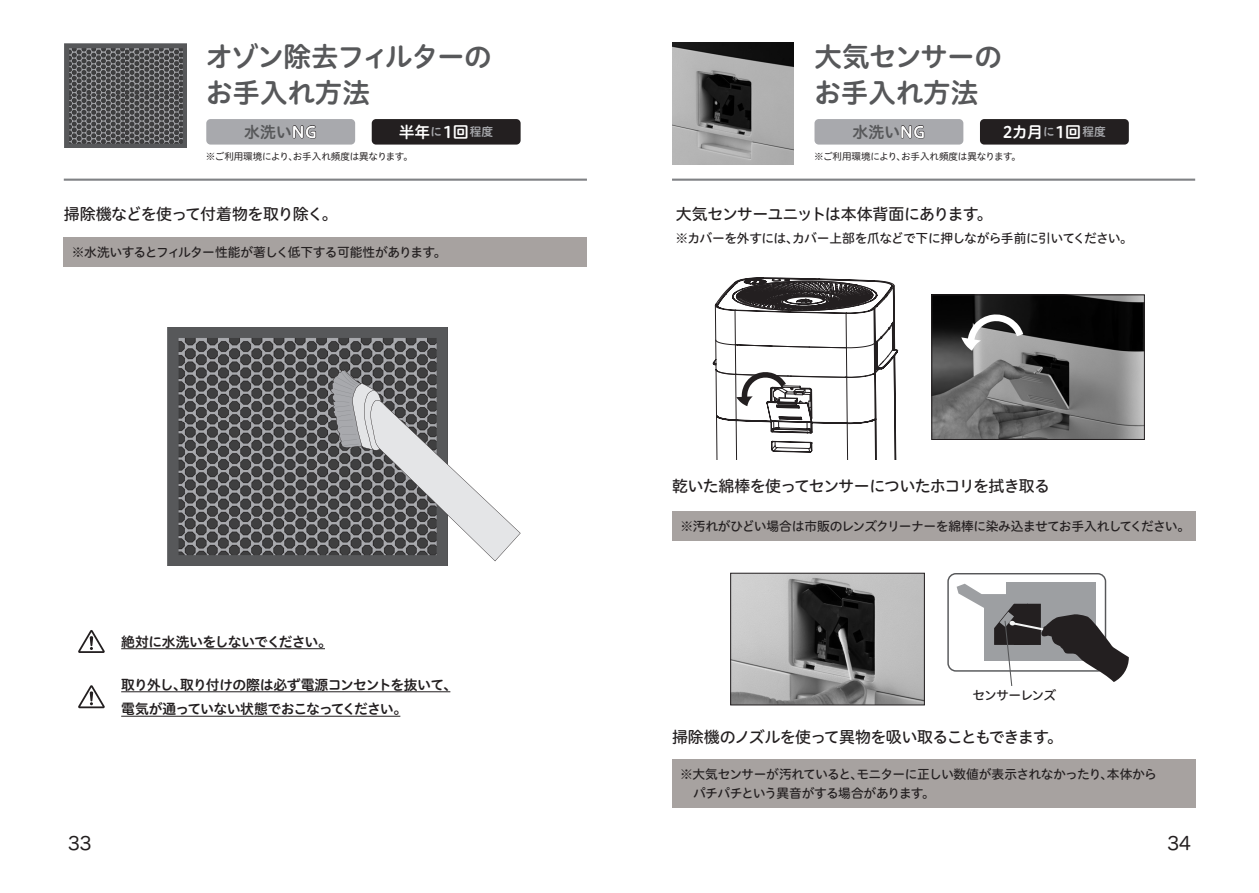
<style>
.page{position:relative;width:1259px;height:893px;background:#fff}
.page>*{position:absolute;margin:0;border:0;box-sizing:border-box;transform-origin:0 0}
.t1{font:27.6px/36.2px "Hiragino UD Sans R Std W6";letter-spacing:-.04em;color:#57585a}
.t2{font:27.6px/36.2px "Hiragino UD Sans R Std W6";letter-spacing:-.02em;color:#57585a}
.t3{font:18px "Hira Maru Pro W4";color:#231f20}
.t4{font:15.9px "Hiragino UD Sans R Std W5";letter-spacing:-.05em;color:#231f20}
.t5{font:15.9px "Hiragino UD Sans R Std W6";color:#fff}
.t6{font:15.9px "Hiragino UD Sans R Std W6";letter-spacing:-.01em;color:#57585a}
.t7{font:13.8px/24.5px "Hiragino UD Sans R Std W6";letter-spacing:-.05em;color:#231f20}
.t8{font:12.75px/19.2px "Hiragino UD Sans R Std W5";letter-spacing:-.045em;color:#231f20}
.t9{font:12.75px "Hiragino UD Sans R Std W5";letter-spacing:-.07em;color:#231f20}
.t10{font:9.6px "Hiragino UD Sans R Std W4";letter-spacing:-.015em;color:#231f20}
.s1{font-size:11.7px;color:#a8a9ad}
.s2{color:#231f20}
</style>
<div class="page">
<hr style="left:64px;top:179px;width:523px;height:2px;background:#808285">
<hr style="left:672px;top:179px;width:523px;height:2px;background:#808285">
<div style="left:206px;top:119px;width:149px;height:26px;background:#a8a9ad;border-radius:4px"></div>
<div style="left:814px;top:119px;width:149px;height:26px;background:#a8a9ad;border-radius:4px"></div>
<div style="left:980px;top:119px;width:148px;height:26px;background:#231f20;border-radius:4px"></div>
<div style="left:372px;top:119px;width:148px;height:26px;background:#231f20;border-radius:4px"></div>
<img style="left:672px;top:43px;width:121px;height:121px">
<img style="left:732px;top:575px;width:190px;height:128px">
<div style="left:730px;top:573px;width:194px;height:132px;border:1px solid #231f20"></div>
<img style="left:933px;top:297px;width:209px;height:141px">
<div style="left:931px;top:295px;width:213px;height:145px;border:1px solid #231f20"></div>
<div style="left:947px;top:573px;width:159px;height:99px;border:1px solid #57585a;border-radius:8px"></div>
<svg style="left:713px;top:277px;width:184px;height:183px"></svg>
<svg style="left:961px;top:314px;width:62px;height:37px"></svg>
<div style="left:672px;top:511px;width:523px;height:30px;background:#a7a2a0"></div>
<div style="left:672px;top:759px;width:523px;height:49px;background:#a7a2a0"></div>
<img style="left:168px;top:327px;width:279px;height:239px">
<svg style="left:330px;top:369px;width:190px;height:192px"></svg>
<div style="left:64px;top:237px;width:523px;height:30px;background:#a7a2a0"></div>
<svg style="left:78px;top:630px;width:27px;height:23px"></svg>
<hr style="left:121px;top:648px;width:204px;height:1px;background:#231f20">
<svg style="left:78px;top:685px;width:27px;height:23px"></svg>
<hr style="left:121px;top:691px;width:329px;height:1px;background:#231f20">
<hr style="left:121px;top:716px;width:279px;height:1px;background:#231f20">
<img style="left:64px;top:43px;width:122px;height:105px">
<svg style="left:956px;top:582px;width:172px;height:104px"></svg>
<p class="t1" style="left:205px;top:37px;width:288px">オゾン除去フィルターのお手入れ方法</p>
<p class="t2" style="left:813px;top:37px;width:190px">大気センサーのお手入れ方法</p>
<p class="t5" style="left:399px;top:120px;width:96px">半年<span class="s1">に</span>1回<span class="s1">程度</span></p>
<p class="t6" style="left:244px;top:120px;width:74px">水洗い<span class="s2">NG</span></p>
<p class="t6" style="left:852px;top:120px;width:74px">水洗い<span class="s2">NG</span></p>
<p class="t5" style="left:1002px;top:120px;width:105px">2カ月<span class="s1">に</span>1回<span class="s1">程度</span></p>
<p class="t10" style="left:206px;top:150px;width:208px">※ご利用環境により、お手入れ頻度は異なります。</p>
<p class="t10" style="left:814px;top:150px;width:208px">※ご利用環境により、お手入れ頻度は異なります。</p>
<p class="t4" style="left:64px;top:202px;width:275px">掃除機などを使って付着物を取り除く。</p>
<p class="t8" style="left:72px;top:242px;width:376px">※水洗いするとフィルター性能が著しく低下する可能性があります。</p>
<p class="t4" style="left:676px;top:202px;width:318px">大気センサーユニットは本体背面にあります。</p>
<p class="t8" style="left:675px;top:228px;width:459px">※カバーを外すには、カバー上部を爪などで下に押しながら手前に引いてください。</p>
<p class="t4" style="left:672px;top:473px;width:379px">乾いた綿棒を使ってセンサーについたホコリを拭き取る</p>
<p class="t8" style="left:680px;top:516px;width:517px">※汚れがひどい場合は市販のレンズクリーナーを綿棒に染み込ませてお手入れしてください。　</p>
<p class="t7" style="left:121px;top:629px;width:212px">絶対に水洗いをしないでください。</p>
<p class="t7" style="left:121px;top:672px;width:337px">取り外し、取り付けの際は必ず電源コンセントを抜いて、電気が通っていない状態でおこなってください。</p>
<p class="t9" style="left:972px;top:685px;width:85px">センサーレンズ</p>
<p class="t4" style="left:672px;top:725px;width:393px">掃除機のノズルを使って異物を吸い取ることもできます。</p>
<p class="t8" style="left:680px;top:764px;width:478px">※大気センサーが汚れていると、モニターに正しい数値が表示されなかったり、本体から　パチパチという異音がする場合があります。</p>
<h2 class="t3" style="left:68px;top:827px;width:25px">33</h2>
<h2 class="t3" style="left:1167px;top:827px;width:25px">34</h2>
</div>
